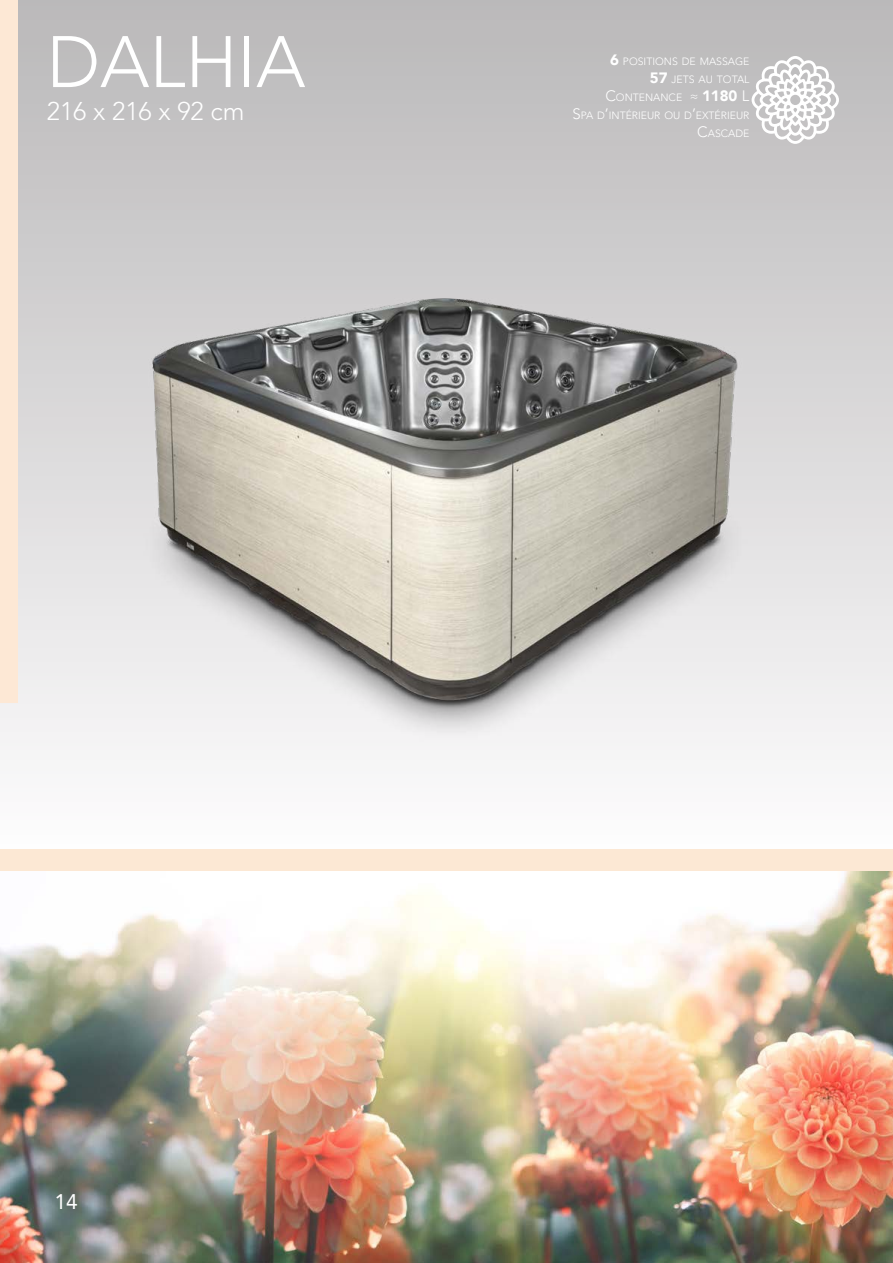
<style>
.page{position:relative;width:893px;height:1263px;background:#fff}
.page>*{position:absolute;margin:0;border:0;box-sizing:border-box;transform-origin:0 0}
.t1{font:300 72px "Avenir LT Std";color:#fff}
.t2{font:300 25.5px "Avenir LT Std";color:#fff}
.t3{font:21px "Avenir LT Std";color:#fff}
.t4{font:300 10.5px "Avenir LT Std";color:#fff}
.s1{font-family:"Avenir LT";font-weight:900;font-size:15px}
.s2{font-size:15px}
</style>
<div class="page">
<div style="left:17px;top:0;width:876px;height:34px;background:#bcbabb"></div>
<img style="left:0;top:34px;width:893px;height:716px">
<img style="left:0;top:871px;width:893px;height:392px">
<svg style="left:752px;top:56px;width:87px;height:88px"></svg>
<div style="left:0;top:849px;width:893px;height:22px;background:#fce8d4"></div>
<div style="left:0;top:0;width:17px;height:702px;background:#fde8d5"></div>
<p class="t1" style="left:47px;top:20px;width:260px">DALHIA</p>
<p class="t2" style="left:47px;top:96px;width:199px">216 x 216 x 92 cm</p>
<p class="t4" style="left:610px;top:56px;width:141px"><span class="s1">6</span> POSITIONS DE MASSAGE</p>
<p class="t4" style="left:650px;top:74px;width:101px"><span class="s1">57</span> JETS AU TOTAL</p>
<p class="t4" style="left:605px;top:92px;width:144px"><span class="s2">C</span>ONTENANCE <span class="s2">≈</span> <span class="s1">1180</span> <span class="s2">L</span></p>
<p class="t4" style="left:572px;top:110px;width:179px"><span class="s2">S</span>PA D<span class="s2">’</span>INTÉRIEUR OU D<span class="s2">’</span>EXTÉRIEUR</p>
<p class="t4" style="left:697px;top:128px;width:54px"><span class="s2">C</span>ASCADE</p>
<p class="t3" style="left:54px;top:1189px;width:25px">14</p>
</div>
